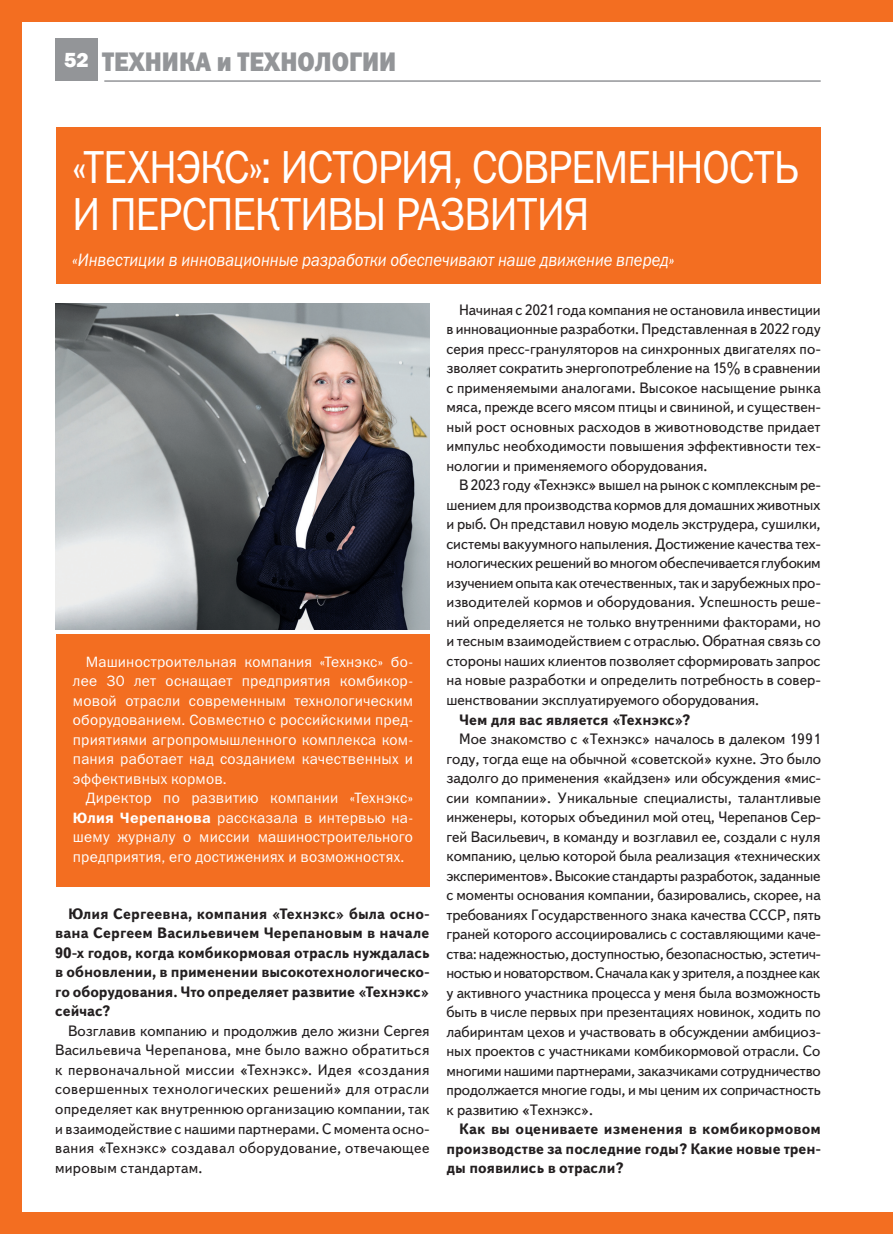
<style>
.page{position:relative;width:893px;height:1234px;background:#fff}
.page>*{position:absolute;margin:0;border:0;box-sizing:border-box;transform-origin:0 0}
.Zagolovok{font:46.5px/46.5px "Franklin Gothic Book C";letter-spacing:-.03em;color:#fff;scale:.9 1}
.Zagolovok-2{font:27px "Franklin Gothic Heavy C";color:#939598;scale:.9 1}
.t1{font:800 21px "Franklin Gothic";color:#fff}
.Zagolovok-3{font:italic 18px "Franklin Gothic Book C";color:#fff;scale:.9 1}
.Osnovnoy_text-10-13{font:15px/19.5px "Text Book C";color:#231f20;text-align:justify}
.Vstavka_10-13{font:15px/19.5px "Franklin Gothic Book C";letter-spacing:.015em;color:#fff;text-align:justify}
.Osnovnoy_text-10-13-2{font:700 15px/19.5px "Text Book C";color:#231f20;text-align:justify}
.s1{font-family:"Franklin Gothic Demi C"}
</style>
<div class="page">
<div style="left:55px;top:38px;width:43px;height:43px;background:#939598"></div>
<hr style="left:104px;top:80px;width:717px;height:2px;background:#939598">
<div style="left:0;top:0;width:893px;height:21px;background:#f36e21"></div>
<div style="left:0;top:1212px;width:893px;height:21px;background:#f36e21"></div>
<div style="left:0;top:0;width:21px;height:1233px;background:#f36e21"></div>
<div style="left:56px;top:128px;width:765px;height:156px;background:#f36e21"></div>
<img style="left:55px;top:303px;width:374px;height:326px">
<div style="left:57px;top:634px;width:373px;height:252px;background:#f36e21"></div>
<p class="t1" style="left:64px;top:46px;width:26px">52</p>
<p class="Zagolovok-2" style="left:102px;top:47px;width:328px">Техника и технологии</p>
<p class="Zagolovok" style="left:72px;top:143px;width:809px">«Технэкс»: история, современность и перспективы развития</p>
<p class="Zagolovok-3" style="left:72px;top:249px;width:671px">«Инвестиции в инновационные разработки обеспечивают наше движение вперед»</p>
<p class="Vstavka_10-13" style="left:73px;top:651px;width:342px;text-indent:13px">Машиностроительная компания «Технэкс» бо&shy;лее 30 лет оснащает предприятия комбикор&shy;мовой отрасли современным технологическим оборудованием. Совместно с российскими пред&shy;приятиями агропромышленного комплекса ком&shy;пания работает над созданием качественных и эффективных кормов.</p>
<p class="Vstavka_10-13" style="left:73px;top:788px;width:342px;text-indent:13px">Директор по развитию компании «Технэкс» <span class="s1">Юлия Черепанова</span> рассказала в интервью на&shy;шему журналу о миссии машиностроительного предприятия, его достижениях и возможностях.</p>
<p class="Osnovnoy_text-10-13-2" style="left:55px;top:903px;width:376px;text-indent:13px">Юлия Сергеевна, компания «Технэкс» была осно&shy;вана Сергеем Васильевичем Черепановым в начале 90-х годов, когда комбикормовая отрасль нуждалась в обновлении, в применении высокотехнологическо&shy;го оборудования. Что определяет развитие «Технэкс» сейчас?</p>
<p class="Osnovnoy_text-10-13" style="left:55px;top:1021px;width:376px;text-indent:13px">Возглавив компанию и продолжив дело жизни Сергея Васильевича Черепанова, мне было важно обратиться к первоначальной миссии «Технэкс». Идея «создания совершенных технологических решений» для отрасли определяет как внутреннюю организацию компании, так и взаимодействие с нашими партнерами. С момента осно&shy;вания «Технэкс» создавал оборудование, отвечающее мировым стандартам.</p>
<p class="Osnovnoy_text-10-13" style="left:446px;top:300px;width:376px;text-indent:13px">Начиная с 2021 года компания не остановила инвестиции в инновационные разработки. Представленная в 2022 году серия пресс-грануляторов на синхронных двигателях по&shy;зволяет сократить энергопотребление на 15% в сравнении с применяемыми аналогами. Высокое насыщение рынка мяса, прежде всего мясом птицы и свининой, и существен&shy;ный рост основных расходов в животноводстве придает импульс необходимости повышения эффективности тех&shy;нологии и применяемого оборудования.</p>
<p class="Osnovnoy_text-10-13" style="left:446px;top:475px;width:376px;text-indent:13px">В 2023 году «Технэкс» вышел на рынок с комплексным ре&shy;шением для производства кормов для домашних животных и рыб. Он представил новую модель экструдера, сушилки, системы вакуумного напыления. Достижение качества тех&shy;нологических решений во многом обеспечивается глубоким изучением опыта как отечественных, так и зарубежных про&shy;изводителей кормов и оборудования. Успешность реше&shy;ний определяется не только внутренними факторами, но и тесным взаимодействием с отраслью. Обратная связь со стороны наших клиентов позволяет сформировать запрос на новые разработки и определить потребность в совер&shy;шенствовании эксплуатируемого оборудования.</p>
<p class="Osnovnoy_text-10-13-2" style="left:459px;top:709px;width:233px">Чем для вас является «Технэкс»?</p>
<p class="Osnovnoy_text-10-13" style="left:446px;top:729px;width:376px;text-indent:13px">Мое знакомство с «Технэкс» началось в далеком 1991 году, тогда еще на обычной «советской» кухне. Это было задолго до применения «кайдзен» или обсуждения «мис&shy;сии компании». Уникальные специалисты, талантливые инженеры, которых объединил мой отец, Черепанов Сер&shy;гей Васильевич, в команду и возглавил ее, создали с нуля компанию, целью которой была реализация «технических экспериментов». Высокие стандарты разработок, заданные с моменты основания компании, базировались, скорее, на требованиях Государственного знака качества СССР, пять граней которого ассоциировались с составляющими каче&shy;ства: надежностью, доступностью, безопасностью, эстетич&shy;ностью и новаторством. Сначала как у зрителя, а позднее как у активного участника процесса у меня была возможность быть в числе первых при презентациях новинок, ходить по лабиринтам цехов и участвовать в обсуждении амбициоз&shy;ных проектов с участниками комбикормовой отрасли. Со многими нашими партнерами, заказчиками сотрудничество продолжается многие годы, и мы ценим их сопричастность к развитию «Технэкс».</p>
<p class="Osnovnoy_text-10-13-2" style="left:446px;top:1119px;width:376px;text-indent:13px">Как вы оцениваете изменения в комбикормовом производстве за последние годы? Какие новые трен&shy;ды появились в отрасли?</p>
</div>
